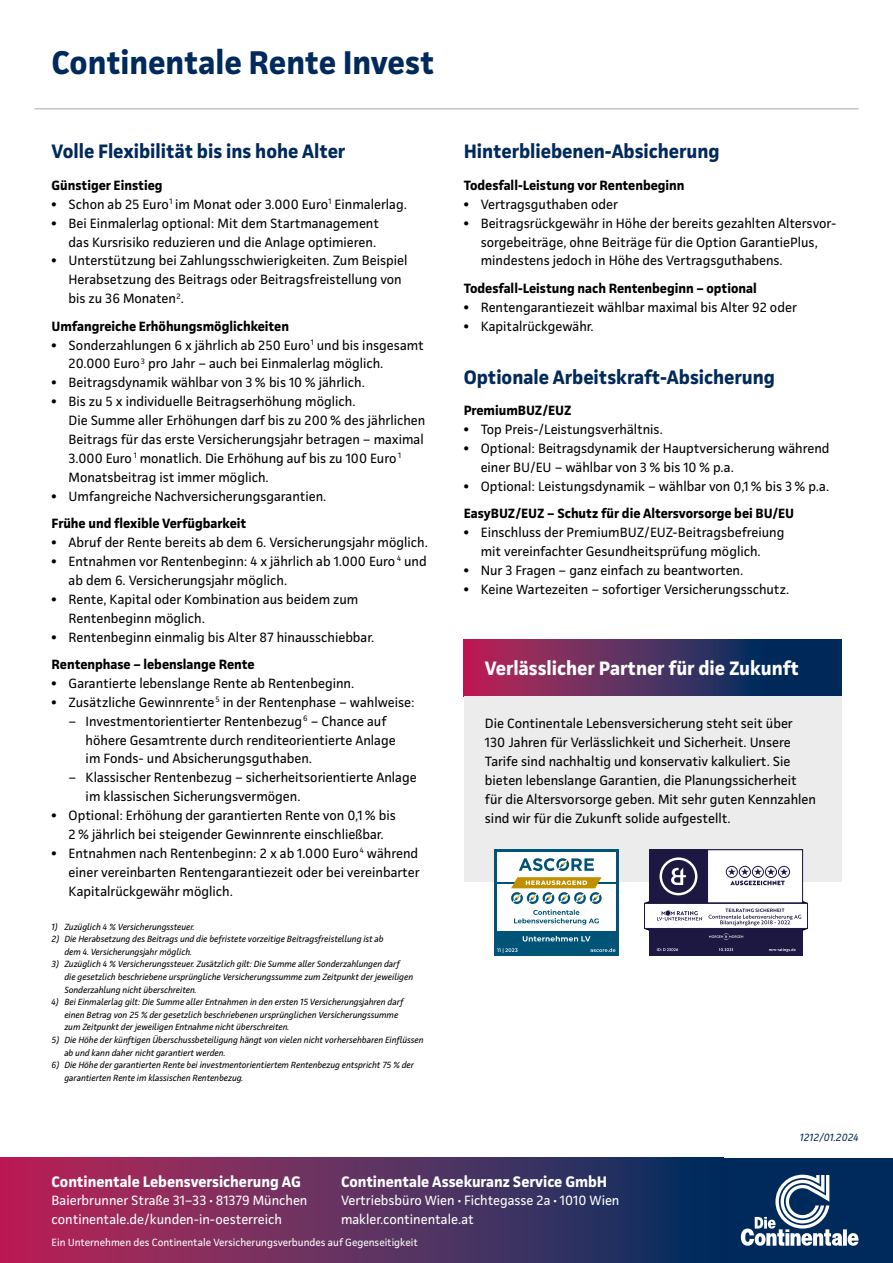
<style>
.page{position:relative;width:893px;height:1263px;background:#fff}
.page>*{position:absolute;margin:0;border:0;box-sizing:border-box;transform-origin:0 0}
.t1{font:700 33px "Continentale Pro";color:#002a5b}
.t2{font:700 19.5px "Continentale Pro";color:#002a5b}
.t3{font:700 19.5px "Continentale Pro";color:#fff}
.t4{font:700 15.3px "Continentale Pro";color:#fff}
.t5{font:13.5px/18.9px "Continentale Pro";color:#000}
.t6{font:700 13.5px "Continentale Pro";color:#000}
.t7{font:13.5px/18.9px "Continentale Pro";color:#fff}
.t8{font:10.5px "Continentale Pro";color:#fff}
.t9{font:italic 10.5px "Continentale Pro";letter-spacing:.015em;color:#002a5b}
.t10{font:italic 9px/12.6px "Continentale Pro";color:#000}
.s1{font-weight:700}
</style>
<div class="page">
<svg style="left:464px;top:639px;width:377px;height:57px;background:#4e2c5d"></svg>
<div style="left:464px;top:696px;width:377px;height:186px;background:#ececec"></div>
<div style="left:494px;top:849px;width:124px;height:106px;background:#005478"></div>
<div style="left:497px;top:852px;width:119px;height:29px;background:#fff"></div>
<div style="left:497px;top:884px;width:119px;height:46px;background:#fff"></div>
<svg style="left:519px;top:858px;width:75px;height:13px"></svg>
<svg style="left:523px;top:936px;width:68px;height:5px"></svg>
<svg style="left:511px;top:877px;width:91px;height:48px"></svg>
<svg style="left:497px;top:948px;width:21px;height:5px"></svg>
<svg style="left:590px;top:948px;width:25px;height:4px"></svg>
<div style="left:649px;top:849px;width:154px;height:106px;background:#1d1841"></div>
<div style="left:707px;top:849px;width:96px;height:54px;background:#fff;border:1px solid #1d1841"></div>
<svg style="left:644px;top:901px;width:5px;height:30px"></svg>
<div style="left:644px;top:903px;width:164px;height:26px;background:#fff;border:1px solid #1d1841"></div>
<svg style="left:726px;top:866px;width:64px;height:19px"></svg>
<svg style="left:657px;top:948px;width:21px;height:3px"></svg>
<svg style="left:719px;top:948px;width:14px;height:3px"></svg>
<svg style="left:769px;top:948px;width:27px;height:4px"></svg>
<svg style="left:657px;top:910px;width:45px;height:10px"></svg>
<svg style="left:708px;top:901px;width:100px;height:39px"></svg>
<svg style="left:659px;top:857px;width:38px;height:38px"></svg>
<hr style="left:34px;top:108px;width:824px;height:2px;background:#c5c6c6">
<div style="left:0;top:1158px;width:724px;height:105px;background:linear-gradient(to right,#bd2859,#033463)"></div>
<div style="left:724px;top:1158px;width:169px;height:105px;background:#002a5b"></div>
<svg style="left:741px;top:1175px;width:117px;height:71px"></svg>
<h1 class="t1" style="left:52px;top:43px;width:384px">Continentale Rente Invest</h1>
<h2 class="t2" style="left:52px;top:139px;width:295px">Volle Flexibilität bis ins hohe Alter</h2>
<p class="t6" style="left:52px;top:177px;width:112px">Günstiger Einstieg</p>
<p class="t5" style="left:52px;top:194px;width:357px"><span class="s1">•</span> Schon ab 25 Euro<sup>1</sup> im Monat oder 3.000 Euro<sup>1</sup> Einmalerlag.</p>
<p class="t5" style="left:52px;top:213px;width:329px;text-align:right"><span class="s1">•</span> Bei Einmalerlag optional: Mit dem Startmanagement das Kursrisiko reduzieren und die Anlage optimieren.</p>
<p class="t5" style="left:69px;top:251px;width:340px;text-indent:-17px"><span class="s1">•</span> Unterstützung bei Zahlungsschwierigkeiten. Zum Beispiel<br>Herabsetzung des Beitrags oder Beitragsfreistellung von bis zu 36 Monaten<sup>2</sup>.</p>
<p class="t6" style="left:52px;top:318px;width:239px">Umfangreiche Erhöhungsmöglichkeiten</p>
<p class="t5" style="left:69px;top:335px;width:357px;text-indent:-17px"><span class="s1">•</span> Sonderzahlungen 6 x jährlich ab 250 Euro<sup>1</sup> und bis insgesamt<br>20.000 Euro<sup>3</sup> pro Jahr – auch bei Einmalerlag möglich.</p>
<p class="t5" style="left:52px;top:373px;width:315px"><span class="s1">•</span> Beitragsdynamik wählbar von 3% bis 10% jährlich.</p>
<p class="t5" style="left:69px;top:392px;width:358px;text-indent:-17px"><span class="s1">•</span> Bis zu 5 x individuelle Beitragserhöhung möglich.<br>Die Summe aller Erhöhungen darf bis zu 200% des jährlichen Beitrags für das erste Versicherungsjahr betragen – maximal 3.000 Euro <sup>1</sup> monatlich. Die Erhöhung auf bis zu 100 Euro <sup>1<br></sup>Monatsbeitrag ist immer möglich.</p>
<p class="t5" style="left:52px;top:482px;width:276px;line-height:27.5px"><span class="s1">•</span> Umfangreiche Nachversicherungsgarantien.<br><span class="s1">Frühe und flexible Verfügbarkeit</span></p>
<p class="t5" style="left:52px;top:533px;width:378px"><span class="s1">•</span> Abruf der Rente bereits ab dem 6. Versicherungsjahr möglich.</p>
<p class="t5" style="left:69px;top:552px;width:360px;text-indent:-17px"><span class="s1">•</span> Entnahmen vor Rentenbeginn: 4 x jährlich ab 1.000 Euro <sup>4</sup> und ab dem 6. Versicherungsjahr möglich.</p>
<p class="t5" style="left:69px;top:589px;width:291px;text-indent:-17px"><span class="s1">•</span> Rente, Kapital oder Kombination aus beidem zum<br>Rentenbeginn möglich.</p>
<p class="t5" style="left:52px;top:623px;width:324px;line-height:27.5px"><span class="s1">•</span> Rentenbeginn einmalig bis Alter 87 hinausschiebbar.<br><span class="s1">Rentenphase – lebenslange Rente</span></p>
<p class="t5" style="left:52px;top:674px;width:304px"><span class="s1">•</span> Garantierte lebenslange Rente ab Rentenbeginn.</p>
<p class="t5" style="left:52px;top:692px;width:365px"><span class="s1">•</span> Zusätzliche Gewinnrente<sup>5</sup> in der Rentenphase – wahlweise:</p>
<p class="t5" style="left:86px;top:711px;width:311px;text-indent:-17px">– Investmentorientierter Rentenbezug<sup>6</sup> – Chance auf höhere Gesamtrente durch renditeorientierte Anlage im Fonds- und Absicherungsguthaben.</p>
<p class="t5" style="left:86px;top:768px;width:333px;text-indent:-17px">– Klassischer Rentenbezug – sicherheitsorientierte Anlage im klassischen Sicherungsvermögen.</p>
<p class="t5" style="left:52px;top:806px;width:346px;text-align:center"><span class="s1">•</span> Optional: Erhöhung der garantierten Rente von 0,1% bis<br>2% jährlich bei steigender Gewinnrente einschließbar.</p>
<p class="t5" style="left:69px;top:844px;width:352px;text-align:justify;text-indent:-17px"><span class="s1">•</span> Entnahmen nach Rentenbeginn: 2 x ab 1.000 Euro<sup>4</sup> während einer vereinbarten Rentengarantiezeit oder bei vereinbarter Kapitalrückgewähr möglich.</p>
<p class="t10" style="left:52px;top:920px;width:144px">1) Zuzüglich 4 % Versicherungssteuer.</p>
<p class="t10" style="left:64px;top:933px;width:321px;text-indent:-13px">2) Die Herabsetzung des Beitrags und die befristete vorzeitige Beitragsfreistellung ist ab dem 4. Versicherungsjahr möglich.</p>
<p class="t10" style="left:64px;top:958px;width:350px;text-indent:-13px">3) Zuzüglich 4 % Versicherungssteuer. Zusätzlich gilt: Die Summe aller Sonderzahlungen darf die gesetzlich beschriebene ursprüngliche Versicherungssumme zum Zeitpunkt der jeweiligen<br>Sonderzahlung nicht überschreiten.</p>
<p class="t10" style="left:64px;top:996px;width:340px;text-indent:-13px">4) Bei Einmalerlag gilt: Die Summe aller Entnahmen in den ersten 15 Versicherungsjahren darf einen Betrag von 25 % der gesetzlich beschriebenen ursprünglichen Versicherungssumme zum Zeitpunkt der jeweiligen Entnahme nicht überschreiten.</p>
<p class="t10" style="left:64px;top:1033px;width:361px;text-indent:-13px">5) Die Höhe der künftigen Überschussbeteiligung hängt von vielen nicht vorhersehbaren Einflüssen ab und kann daher nicht garantiert werden.</p>
<p class="t10" style="left:64px;top:1059px;width:351px;text-indent:-13px">6) Die Höhe der garantierten Rente bei investmentorientiertem Rentenbezug entspricht 75 % der garantierten Rente im klassischen Rentenbezug.</p>
<h2 class="t2" style="left:464px;top:139px;width:258px">Hinterbliebenen-Absicherung</h2>
<p class="t6" style="left:464px;top:177px;width:222px">Todesfall-Leistung vor Rentenbeginn</p>
<p class="t5" style="left:464px;top:194px;width:156px"><span class="s1">•</span> Vertragsguthaben oder</p>
<p class="t5" style="left:481px;top:213px;width:357px;text-indent:-17px"><span class="s1">•</span> Beitragsrückgewähr in Höhe der bereits gezahlten Altersvor&shy;sorgebeiträge, ohne Beiträge für die Option GarantiePlus, mindestens jedoch in Höhe des Vertragsguthabens.</p>
<p class="t6" style="left:464px;top:280px;width:295px">Todesfall-Leistung nach Rentenbeginn – optional</p>
<p class="t5" style="left:464px;top:297px;width:335px"><span class="s1">•</span> Rentengarantiezeit wählbar maximal bis Alter 92 oder</p>
<p class="t5" style="left:464px;top:316px;width:132px"><span class="s1">•</span> Kapitalrückgewähr.</p>
<h2 class="t2" style="left:464px;top:365px;width:313px">Optionale Arbeitskraft-Absicherung</h2>
<p class="t6" style="left:464px;top:402px;width:109px">PremiumBUZ/EUZ</p>
<p class="t5" style="left:464px;top:420px;width:201px"><span class="s1">•</span> Top Preis-/Leistungsverhältnis.</p>
<p class="t5" style="left:481px;top:439px;width:350px;text-indent:-17px"><span class="s1">•</span> Optional: Beitragsdynamik der Hauptversicherung während einer BU/EU – wählbar von 3% bis 10% p.a.</p>
<p class="t5" style="left:464px;top:472px;width:367px;line-height:27.5px"><span class="s1">•</span> Optional: Leistungsdynamik – wählbar von 0,1% bis 3% p.a.<br><span class="s1">EasyBUZ/EUZ – Schutz für die Altersvorsorge bei BU/EU</span></p>
<p class="t5" style="left:464px;top:523px;width:322px;text-align:center"><span class="s1">•</span> Einschluss der PremiumBUZ/EUZ-Beitragsbefreiung mit vereinfachter Gesundheitsprüfung möglich.</p>
<p class="t5" style="left:464px;top:561px;width:281px"><span class="s1">•</span> Nur 3 Fragen – ganz einfach zu beantworten.</p>
<p class="t5" style="left:464px;top:580px;width:327px"><span class="s1">•</span> Keine Wartezeiten – sofortiger Versicherungsschutz.</p>
<h2 class="t3" style="left:485px;top:657px;width:316px">Verlässlicher Partner für die Zukunft</h2>
<p class="t5" style="left:485px;top:714px;width:332px">Die Continentale Lebensversicherung steht seit über 130 Jahren für Verlässlichkeit und Sicherheit. Unsere Tarife sind nachhaltig und konservativ kalkuliert. Sie bieten lebenslange Garantien, die Planungssicherheit für die Altersvorsorge geben. Mit sehr guten Kennzahlen sind wir für die Zukunft solide aufgestellt.</p>
<p class="t9" style="left:800px;top:1131px;width:60px">1212/01.2024</p>
<p class="t4" style="left:52px;top:1172px;width:251px">Continentale Lebensversicherung AG</p>
<p class="t7" style="left:52px;top:1191px;width:257px">Baierbrunner Straße 31–33 <span class="s1">·</span> 81379 München continentale.de/kunden-in-oesterreich</p>
<p class="t4" style="left:341px;top:1172px;width:268px">Continentale Assekuranz Service GmbH</p>
<p class="t7" style="left:341px;top:1191px;width:280px">Vertriebsbüro Wien <span class="s1">·</span> Fichtegasse 2a <span class="s1">·</span> 1010 Wien makler.continentale.at</p>
<p class="t8" style="left:52px;top:1236px;width:368px">Ein Unternehmen des Continentale Versicherungsverbundes auf Gegenseitigkeit</p>
</div>
